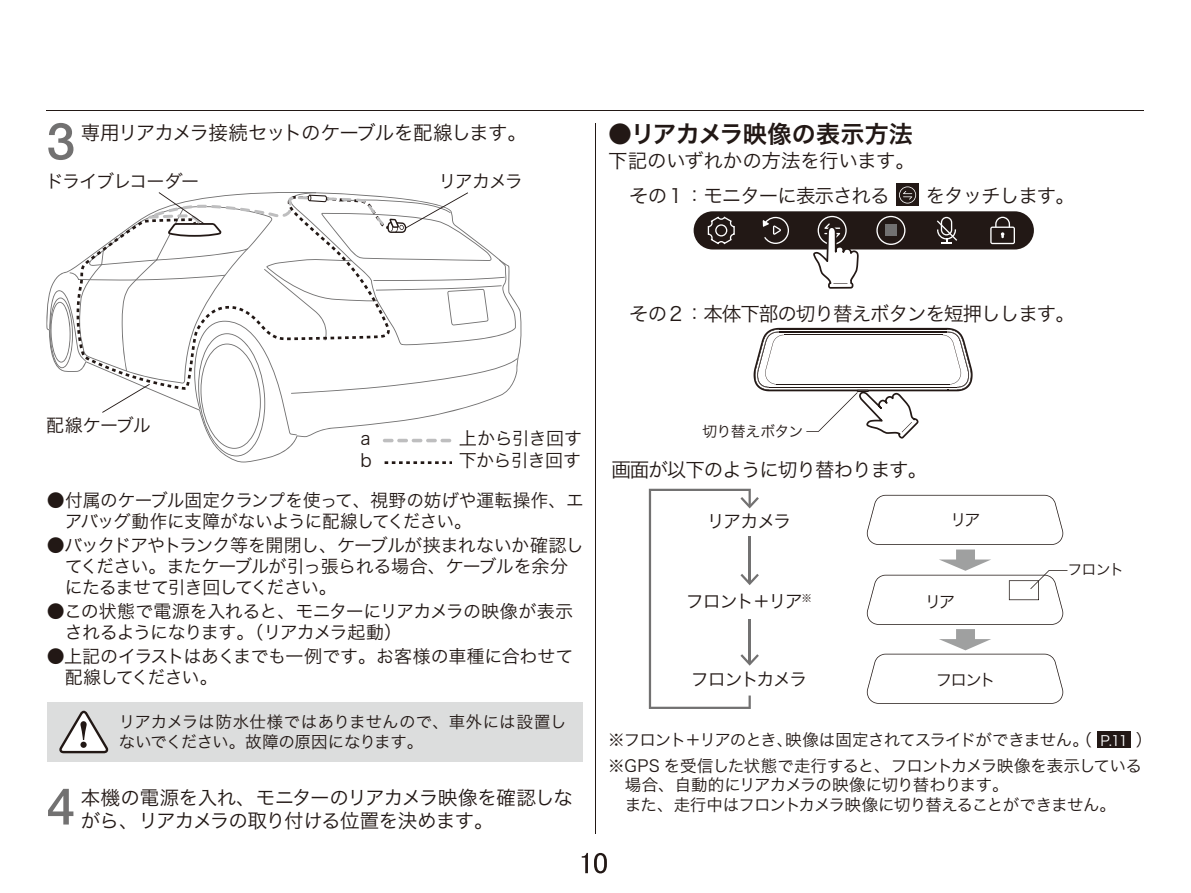
<style>
.page{position:relative;width:1191px;height:893px;background:#fff}
.page>*{position:absolute;margin:0;border:0;box-sizing:border-box;transform-origin:0 0}
.t1{font:500 51px "Helvetica Neue";color:#727171}
.t2{font:24px "Hira Kaku Pro N W6";color:#221815}
.t3{font:19.5px/23.4px "Hira Kaku Pro N W3";letter-spacing:-.05em;color:#221815}
.t4{font:19.5px "Hira Kaku Pro N W3";letter-spacing:-.015em;color:#221815}
.t5{font:18px/21px "Hira Kaku Pro N W3";letter-spacing:-.04em;color:#221815}
.t6{font:18px/21px "Hira Kaku Pro N W3";letter-spacing:-.02em;color:#221815}
.t7{font:18px "Hira Kaku Pro N W3";letter-spacing:-.085em;color:#221815}
.t8{font:16.5px/25.8px "Hira Kaku Pro N W3";letter-spacing:-.03em;color:#221815}
.t9{font:16.5px/19.8px "Hira Kaku Pro N W3";letter-spacing:-.005em;color:#221815}
.t10{font:15px "Hira Kaku Pro N W3";letter-spacing:-.06em;color:#221815}
.t11{font:14.1px "Hira Kaku Pro N W3";color:#fff}
</style>
<div class="page">
<svg style="left:582px;top:853px;width:6px;height:20px"></svg>
<svg style="left:594px;top:853px;width:13px;height:20px"></svg>
<hr style="left:47px;top:110px;width:1097px;height:1px;background:#221815">
<hr style="left:595px;top:123px;width:1px;height:710px;background:#221815">
<div style="left:47px;top:702px;width:536px;height:60px;background:#dcdddd"></div>
<svg style="left:59px;top:711px;width:49px;height:42px"></svg>
<svg style="left:49px;top:192px;width:469px;height:272px"></svg>
<div style="left:896px;top:184px;width:22px;height:22px;background:#221815"></div>
<svg style="left:899px;top:186px;width:17px;height:17px"></svg>
<div style="left:693px;top:211px;width:341px;height:38px;background:#221815;border-radius:19px"></div>
<svg style="left:876px;top:216px;width:29px;height:29px"></svg>
<div style="left:885px;top:225px;width:11px;height:11px;background:#727171"></div>
<svg style="left:762px;top:217px;width:27px;height:27px"></svg>
<svg style="left:707px;top:216px;width:27px;height:28px"></svg>
<svg style="left:937px;top:217px;width:20px;height:27px"></svg>
<svg style="left:990px;top:217px;width:25px;height:27px"></svg>
<svg style="left:753px;top:328px;width:219px;height:111px"></svg>
<svg style="left:649px;top:489px;width:110px;height:220px"></svg>
<svg style="left:813px;top:216px;width:45px;height:73px"></svg>
<svg style="left:867px;top:495px;width:200px;height:209px"></svg>
<div style="left:1097px;top:731px;width:34px;height:17px;background:#221815"></div>
<h1 class="t1" style="left:47px;top:100px;width:30px">3</h1>
<p class="t3" style="left:81px;top:120px;width:448px">専用リアカメラ接続セットのケーブルを配線します。</p>
<p class="t5" style="left:46px;top:169px;width:155px">ドライブレコーダー</p>
<p class="t5" style="left:438px;top:169px;width:86px">リアカメラ</p>
<h2 class="t2" style="left:608px;top:113px;width:306px">●リアカメラ映像の表示方法</h2>
<p class="t4" style="left:608px;top:144px;width:308px">下記のいずれかの方法を行います。</p>
<p class="t3" style="left:629px;top:183px;width:447px">その１：モニターに表示される　　をタッチします。</p>
<p class="t3" style="left:629px;top:300px;width:447px">その２：本体下部の切り替えボタンを短押しします。</p>
<p class="t5" style="left:46px;top:413px;width:106px">配線ケーブル</p>
<p class="t5" style="left:361px;top:425px;width:13px;line-height:22.5px">a b</p>
<p class="t5" style="left:459px;top:425px;width:125px;line-height:22.5px">上から引き回す下から引き回す</p>
<p class="t6" style="left:65px;top:489px;width:520px;text-indent:-18px">●付属のケーブル固定クランプを使って、視野の妨げや運転操作、エアバッグ動作に支障がないように配線してください。</p>
<p class="t5" style="left:65px;top:534px;width:520px;text-indent:-18px">●バックドアやトランク等を開閉し、ケーブルが挟まれないか確認してください。またケーブルが引っ張られる場合、ケーブルを余分にたるませて引き回してください。</p>
<p class="t5" style="left:65px;top:600px;width:510px;text-indent:-18px">●この状態で電源を入れると、モニターにリアカメラの映像が表示されるようになります。（リアカメラ起動）</p>
<p class="t5" style="left:65px;top:645px;width:510px;text-indent:-18px">●上記のイラストはあくまでも一例です。お客様の車種に合わせて配線してください。</p>
<p class="t9" style="left:119px;top:711px;width:449px">リアカメラは防水仕様ではありませんので、車外には設置しないでください。故障の原因になります。</p>
<h1 class="t1" style="left:47px;top:765px;width:30px">4</h1>
<p class="t3" style="left:81px;top:785px;width:494px">本機の電源を入れ、モニターのリアカメラ映像を確認しながら、リアカメラの取り付ける位置を決めます。</p>
<p class="t10" style="left:702px;top:418px;width:102px">切り替えボタン</p>
<p class="t3" style="left:611px;top:456px;width:317px">画面が以下のように切り替わります。</p>
<p class="t5" style="left:707px;top:510px;width:86px">リアカメラ</p>
<p class="t8" style="left:950px;top:506px;width:32px">リア</p>
<p class="t10" style="left:1067px;top:556px;width:58px">フロント</p>
<p class="t5" style="left:686px;top:589px;width:128px">フロント＋リア<sup>※</sup></p>
<p class="t8" style="left:924px;top:587px;width:32px">リア</p>
<p class="t7" style="left:691px;top:663px;width:118px">フロントカメラ</p>
<p class="t8" style="left:935px;top:666px;width:61px">フロント</p>
<p class="t8" style="left:608px;top:725px;width:545px">※フロント＋リアのとき、映像は固定されてスライドができません。（　　 ）※GPS を受信した状態で走行すると、フロントカメラ映像を表示している</p>
<p class="t8" style="left:625px;top:774px;width:493px;line-height:19.8px">場合、自動的にリアカメラの映像に切り替わります。<br>また、走行中はフロントカメラ映像に切り替えることができません。</p>
<p class="t11" style="left:1100px;top:728px;width:29px">P.11</p>
</div>
